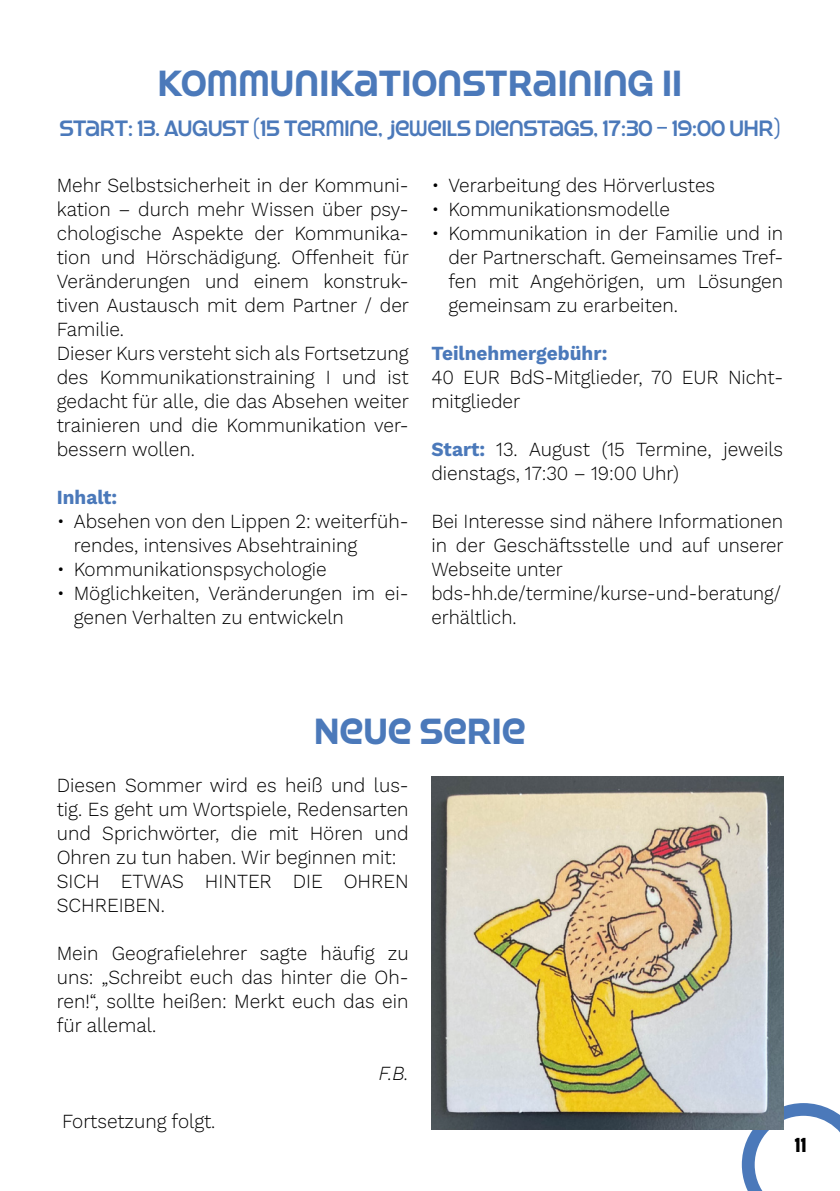
<style>
.page{position:relative;width:840px;height:1191px;background:#fff}
.page>*{position:absolute;margin:0;border:0;box-sizing:border-box;transform-origin:0 0}
.t1{font:700 36px "Strenuous Rg";letter-spacing:.025em;color:#4b79ba}
.t2{font:22px "Strenuous Rg";color:#4b79ba}
.t3{font:300 20px/24px "Work Sans";color:#000;scale:.95 1}
.t4{font:700 20px "Work Sans";color:#4b79ba;scale:.95 1}
.t5{font:italic 300 20px "Work Sans";color:#000;scale:.95 1}
.t6{font:700 20px "Strenuous Rg";color:#000}
.s1{font-weight:700;color:#4b79ba}
</style>
<div class="page">
<svg style="left:741px;top:1103px;width:98px;height:88px"></svg>
<img style="left:431px;top:776px;width:351px;height:354px">
<h1 class="t1" style="left:158px;top:61px;width:525px">KOMMUNIKATIONSTRAINING II</h1>
<p class="t2" style="left:60px;top:115px;width:721px">START: 13. AUGUST (15 TERMINE, JEWEILS DIENSTAGS, 17:30 – 19:00 UHR)</p>
<p class="t3" style="left:57px;top:173px;width:372px">Mehr Selbstsicherheit in der Kommuni&shy;kation – durch mehr Wissen über psy&shy;chologische Aspekte der Kommunika&shy;tion und Hörschädigung. Offenheit für Veränderungen und einem konstruk&shy;tiven Austausch mit dem Partner / der Familie.<br>Dieser Kurs versteht sich als Fortsetzung des Kommunikationstraining I und ist gedacht für alle, die das Absehen weiter trainieren und die Kommunikation ver&shy;bessern wollen.</p>
<p class="t4" style="left:57px;top:482px;width:65px">Inhalt:</p>
<p class="t3" style="left:74px;top:509px;width:354px;text-indent:-17px">• Absehen von den Lippen 2: weiterfüh&shy;rendes, intensives Absehtraining</p>
<p class="t3" style="left:57px;top:557px;width:285px">• Kommunikationspsychologie</p>
<p class="t3" style="left:74px;top:581px;width:354px;text-indent:-17px">• Möglichkeiten, Veränderungen im ei&shy;genen Verhalten zu entwickeln</p>
<p class="t3" style="left:431px;top:173px;width:300px">• Verarbeitung des Hörverlustes</p>
<p class="t3" style="left:431px;top:197px;width:252px">• Kommunikationsmodelle</p>
<p class="t3" style="left:448px;top:221px;width:354px;text-align:justify;text-indent:-17px">• Kommunikation in der Familie und in der Partnerschaft. Gemeinsames Tref&shy;fen mit Angehörigen, um Lösungen gemeinsam zu erarbeiten.</p>
<p class="t4" style="left:431px;top:338px;width:187px">Teilnehmergebühr:</p>
<p class="t3" style="left:431px;top:365px;width:372px">40 EUR BdS-Mitglieder, 70 EUR Nicht&shy;mitglieder</p>
<p class="t3" style="left:431px;top:437px;width:371px"><span class="s1">Start:</span> 13. August (15 Termine, jeweils dienstags, 17:30 – 19:00 Uhr)</p>
<p class="t3" style="left:431px;top:509px;width:372px">Bei Interesse sind nähere Informationen in der Geschäftsstelle und auf unserer<br>Webseite unter bds-hh.de/termine/kurse-und-beratung/ erhältlich.</p>
<h1 class="t1" style="left:314px;top:709px;width:212px">NEUE SERIE</h1>
<p class="t3" style="left:57px;top:773px;width:371px">Diesen Sommer wird es heiß und lus&shy;tig. Es geht um Wortspiele, Redensarten und Sprichwörter, die mit Hören und<br>Ohren zu tun haben. Wir beginnen mit:<br>SICH ETWAS HINTER DIE OHREN<br>SCHREIBEN.</p>
<p class="t3" style="left:57px;top:941px;width:371px;text-align:justify">Mein Geografielehrer sagte häufig zu uns: „Schreibt euch das hinter die Oh&shy;ren!“, sollte heißen: Merkt euch das ein für allemal.</p>
<p class="t5" style="left:378px;top:1058px;width:33px">F.B.</p>
<p class="t3" style="left:62px;top:1109px;width:163px">Fortsetzung folgt.</p>
<p class="t6" style="left:793px;top:1133px;width:14px">11</p>
</div>
